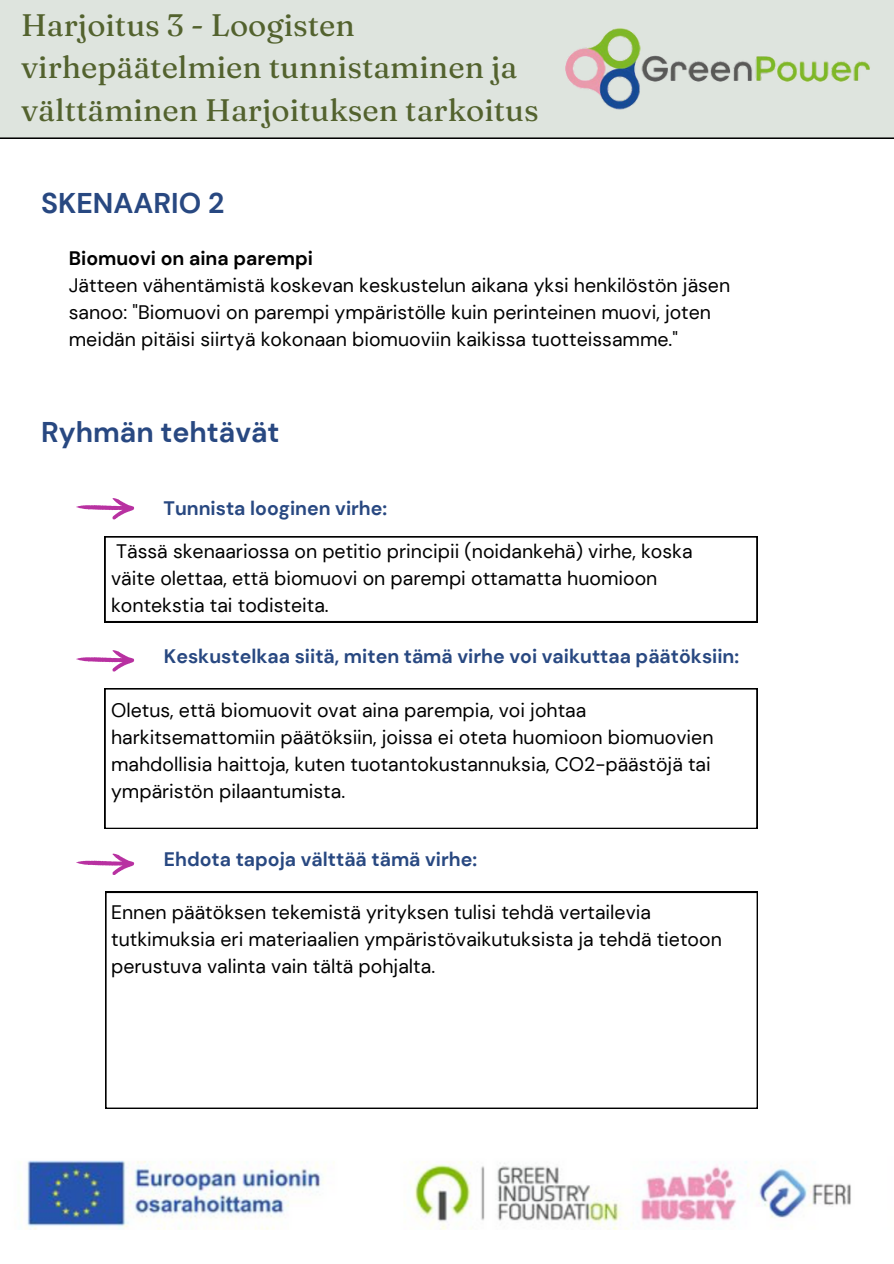
<style>
.page{position:relative;width:894px;height:1264px;background:#fff}
.page>*{position:absolute;margin:0;border:0;box-sizing:border-box;transform-origin:0 0}
.t1{font:31.05px/42.8px "Fraunces 9 pt";color:#53622e}
.t2{font:700 28.5px "DM Sans";color:#284881}
.t3{font:19.5px/27px "DM Sans";color:#000}
.t4{font:700 19.5px "DM Sans";color:#284881}
.t5{font:700 19.5px "DM Sans";color:#000}
</style>
<div class="page">
<div style="left:0;top:0;width:893px;height:138px;background:#dee4de"></div>
<img style="left:542px;top:19px;width:351px;height:98px">
<img style="left:20px;top:1160px;width:831px;height:69px">
<svg style="left:76px;top:498px;width:58px;height:21px"></svg>
<svg style="left:76px;top:650px;width:58px;height:21px"></svg>
<svg style="left:76px;top:853px;width:58px;height:21px"></svg>
<svg style="left:105px;top:536px;width:652px;height:86px"></svg>
<svg style="left:105px;top:688px;width:652px;height:140px"></svg>
<svg style="left:105px;top:892px;width:652px;height:216px"></svg>
<h3 class="t1" style="left:21px;top:3px;width:519px">Harjoitus 3 - Loogisten virhepäätelmien tunnistaminen ja välttäminen Harjoituksen tarkoitus</h3>
<p class="t2" style="left:41px;top:185px;width:185px">SKENAARIO 2</p>
<h1 class="t5" style="left:69px;top:245px;width:245px">Biomuovi on aina parempi</h1>
<p class="t3" style="left:69px;top:271px;width:662px">Jätteen vähentämistä koskevan keskustelun aikana yksi henkilöstön jäsen sanoo: "Biomuovi on parempi ympäristölle kuin perinteinen muovi, joten meidän pitäisi siirtyä kokonaan biomuoviin kaikissa tuotteissamme."</p>
<p class="t2" style="left:41px;top:414px;width:240px">Ryhmän tehtävät</p>
<h2 class="t4" style="left:163px;top:496px;width:225px">Tunnista looginen virhe:</h2>
<p class="t3" style="left:111px;top:538px;width:582px">Tässä skenaariossa on petitio principii (noidankehä) virhe, koska väite olettaa, että biomuovi on parempi ottamatta huomioon kontekstia tai todisteita.</p>
<p class="t4" style="left:164px;top:643px;width:576px">Keskustelkaa siitä, miten tämä virhe voi vaikuttaa päätöksiin:</p>
<p class="t3" style="left:111px;top:696px;width:603px">Oletus, että biomuovit ovat aina parempia, voi johtaa harkitsemattomiin päätöksiin, joissa ei oteta huomioon biomuovien mahdollisia haittoja, kuten tuotantokustannuksia, CO2-päästöjä tai ympäristön pilaantumista.</p>
<h4 class="t4" style="left:164px;top:847px;width:314px">Ehdota tapoja välttää tämä virhe:</h4>
<h4 class="t3" style="left:111px;top:899px;width:612px">Ennen päätöksen tekemistä yrityksen tulisi tehdä vertailevia tutkimuksia eri materiaalien ympäristövaikutuksista ja tehdä tietoon perustuva valinta vain tältä pohjalta.</h4>
</div>
